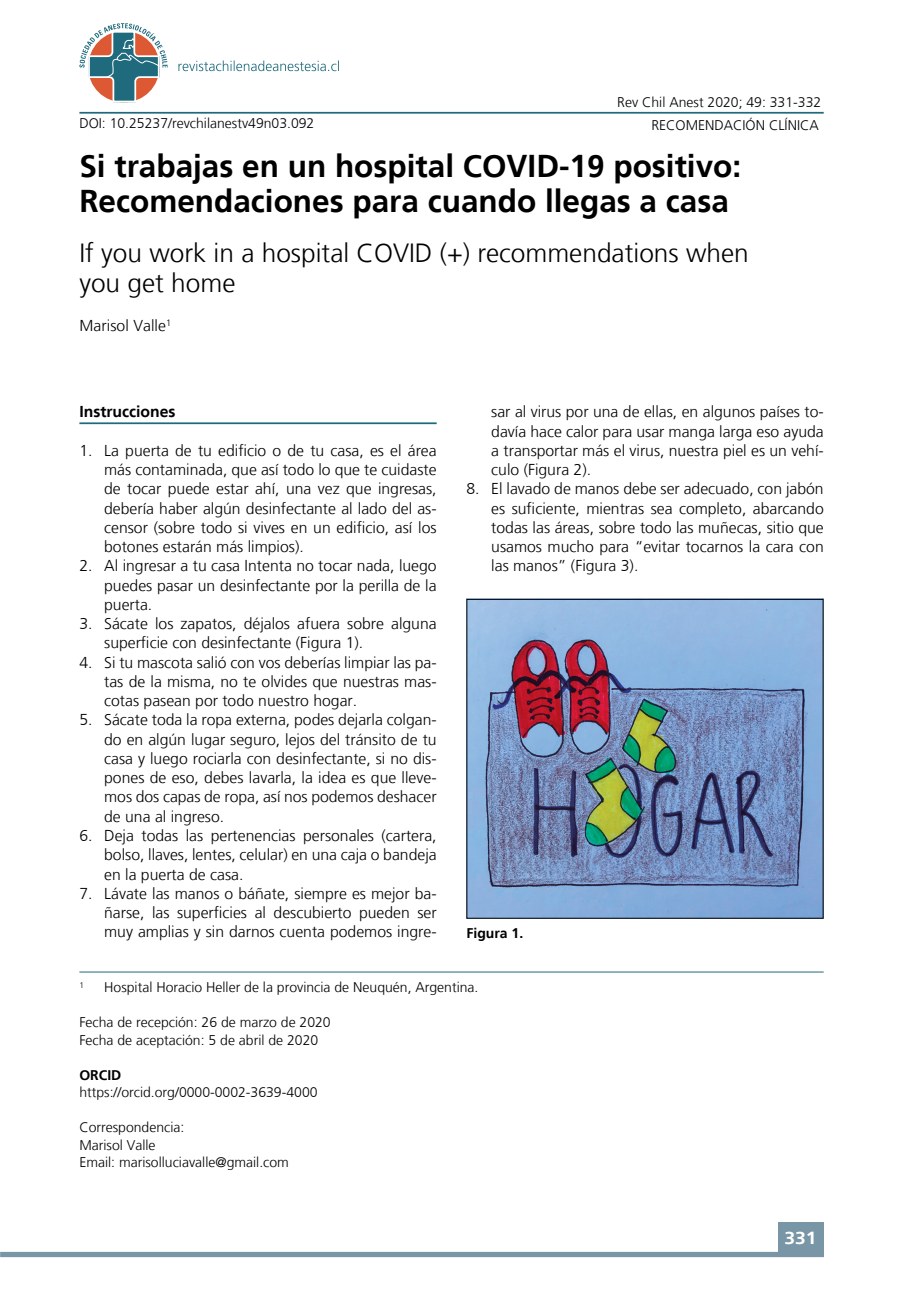
<style>
.page{position:relative;width:918px;height:1315px;background:#fff}
.page>*{position:absolute;margin:0;border:0;box-sizing:border-box;transform-origin:0 0}
.t1{font:700 31.5px/35px "Frutiger LT";color:#000}
.t2{font:300 26.25px/29.8px "Frutiger LT";color:#000}
.t3{font:700 17.5px "Frutiger LT";color:#fff;scale:1.1 1}
.t4{font:300 15.75px/19.2px "Frutiger LT";color:#000;text-align:justify}
.t5{font:700 15.75px "Frutiger LT";color:#000}
.t6{font:300 14px/17.5px "Frutiger LT";color:#000}
.t7{font:700 14px "Frutiger LT";color:#000}
.t8{font:300 8.22px "Frutiger LT";color:#000}
</style>
<div class="page">
<svg style="left:178px;top:60px;width:161px;height:11px"></svg>
<svg style="left:79px;top:23px;width:89px;height:80px"></svg>
<hr style="left:79px;top:112px;width:744px;height:2px;background:#1f6b7d">
<div style="left:0;top:1251px;width:823px;height:6px;background:#7896a5"></div>
<div style="left:778px;top:1222px;width:45px;height:34px;background:#7896a5"></div>
<hr style="left:79px;top:971px;width:744px;height:1px;background:#1f6b7d">
<hr style="left:79px;top:422px;width:358px;height:2px;background:#1f6b7d">
<img style="left:468px;top:601px;width:353px;height:315px">
<p class="t6" style="left:79px;top:115px;width:236px">DOI: 10.25237/revchilanestv49n03.092</p>
<p class="t6" style="left:651px;top:90px;width:171px;line-height:23.4px;text-indent:-34px">Rev Chil Anest 2020; 49: 331-332<br>Recomendaci</p>
<p class="t6" style="left:745px;top:117px;width:41px">ón Clínica</p>
<h1 class="t1" style="left:79px;top:149px;width:663px">Si trabajas en un hospital COVID-19 positivo:<br>Recomendaciones para cuando llegas a casa</h1>
<h2 class="t2" style="left:79px;top:238px;width:671px">If you work in a hospital COVID (+) recommendations when you get home</h2>
<p class="t4" style="left:79px;top:316px;width:93px">Marisol Valle<sup>1</sup></p>
<p class="t5" style="left:79px;top:403px;width:98px">Instrucciones</p>
<p class="t4" style="left:104px;top:441px;width:334px;text-indent:-25px">1. La puerta de tu edificio o de tu casa, es el área más contaminada, que así todo lo que te cuidaste de tocar puede estar ahí, una vez que ingresas, debería haber algún desinfectante al lado del as&shy;censor (sobre todo si vives en un edificio, así los botones estarán más limpios).</p>
<p class="t4" style="left:104px;top:556px;width:334px;text-indent:-25px">2. Al ingresar a tu casa Intenta no tocar nada, luego puedes pasar un desinfectante por la perilla de la puerta.</p>
<p class="t4" style="left:104px;top:614px;width:334px;text-indent:-25px">3. Sácate los zapatos, déjalos afuera sobre alguna superficie con desinfectante (Figura 1).</p>
<p class="t4" style="left:104px;top:653px;width:334px;text-indent:-25px">4. Si tu mascota salió con vos deberías limpiar las pa&shy;tas de la misma, no te olvides que nuestras mas&shy;cotas pasean por todo nuestro hogar.</p>
<p class="t4" style="left:104px;top:710px;width:334px;text-indent:-25px">5. Sácate toda la ropa externa, podes dejarla colgan&shy;do en algún lugar seguro, lejos del tránsito de tu casa y luego rociarla con desinfectante, si no dis&shy;pones de eso, debes lavarla, la idea es que lleve&shy;mos dos capas de ropa, así nos podemos deshacer de una al ingreso.</p>
<p class="t4" style="left:104px;top:826px;width:334px;text-indent:-25px">6. Deja todas las pertenencias personales (cartera, bolso, llaves, lentes, celular) en una caja o bandeja en la puerta de casa.</p>
<p class="t4" style="left:104px;top:884px;width:334px;text-indent:-25px">7. Lávate las manos o báñate, siempre es mejor ba&shy;ñarse, las superficies al descubierto pueden ser muy amplias y sin darnos cuenta podemos ingre-</p>
<p class="t4" style="left:491px;top:402px;width:334px">sar al virus por una de ellas, en algunos países to&shy;davía hace calor para usar manga larga eso ayuda a transportar más el virus, nuestra piel es un vehí&shy;culo (Figura 2).</p>
<p class="t4" style="left:491px;top:479px;width:334px;text-indent:-25px">8. El lavado de manos debe ser adecuado, con jabón es suficiente, mientras sea completo, abarcando todas las áreas, sobre todo las muñecas, sitio que usamos mucho para “evitar tocarnos la cara con las manos” (Figura 3).</p>
<p class="t7" style="left:466px;top:924px;width:58px">Figura 1.</p>
<p class="t8" style="left:79px;top:980px;width:6px">1</p>
<p class="t6" style="left:104px;top:979px;width:376px">Hospital Horacio Heller de la provincia de Neuquén, Argentina.</p>
<p class="t6" style="left:79px;top:1014px;width:253px">Fecha de recepción: 26 de marzo de 2020<br>Fecha de aceptación: 5 de abril de 2020</p>
<p class="t7" style="left:79px;top:1066px;width:20px">Orcid</p>
<p class="t6" style="left:79px;top:1084px;width:240px">https://orcid.org/0000-0002-3639-4000</p>
<p class="t6" style="left:79px;top:1119px;width:211px">Correspondencia:<br>Marisol Valle<br>Email: marisolluciavalle@gmail.com</p>
<p class="t3" style="left:784px;top:1227px;width:31px">331</p>
</div>
